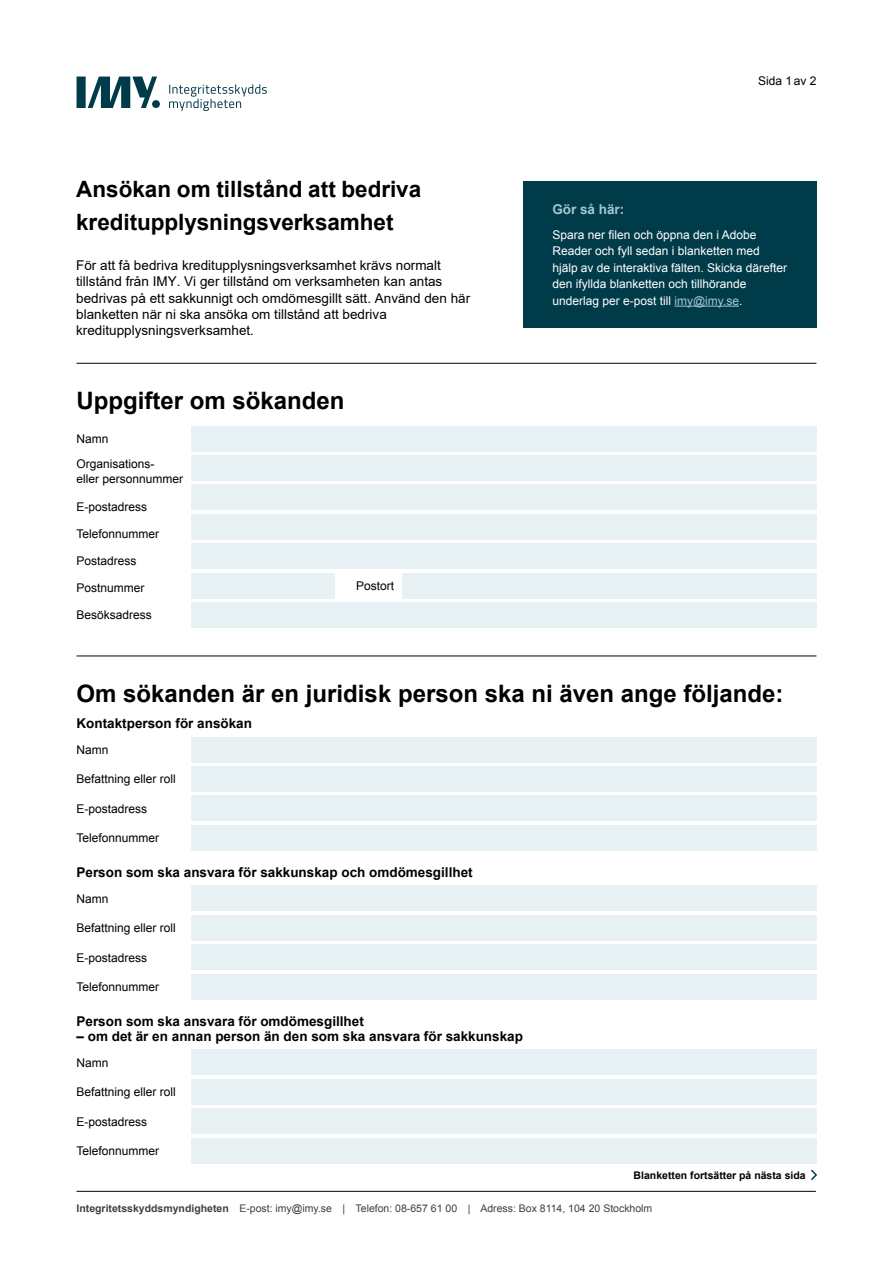
<style>
.page{position:relative;width:893px;height:1263px;background:#fff}
.page>*{position:absolute;margin:0;border:0;box-sizing:border-box;transform-origin:0 0}
.Headline_2{font:700 24px "Arial";color:#000}
.Headline_1{font:700 22.5px/32.8px "Arial";letter-spacing:-.005em;color:#000}
.Headline_1-2{font:13.5px/16.2px "Arial";color:#000}
.Headline_4{font:700 13.5px "Arial";color:#000}
.H4_colour{font:700 13.5px "Arial";color:#a3c7d2}
.Header_01{font:12px/16.5px "Arial";color:#fff}
.Body_copy_9pt{font:12px "Arial";color:#000}
.Headline_2-2{font:12px/24.9px "Arial";color:#000}
.t1{font:10.5px "Arial";color:#404040}
.t2{font:700 10.5px "Arial";color:#000}
.s1{color:#a3c7d2}
.s2{font-weight:700}
</style>
<div class="page">
<svg style="left:77px;top:77px;width:190px;height:34px"></svg>
<hr style="left:77px;top:1191px;width:739px;height:1px;background:#231f20">
<div style="left:523px;top:181px;width:293px;height:147px;background:#003b49"></div>
<hr style="left:674px;top:306px;width:65px;height:1px;background:#a3c7d2">
<div style="left:191px;top:426px;width:625px;height:25px;background:#e8f1f4"></div>
<div style="left:191px;top:455px;width:625px;height:26px;background:#e8f1f4"></div>
<div style="left:191px;top:485px;width:625px;height:25px;background:#e8f1f4"></div>
<div style="left:191px;top:544px;width:625px;height:25px;background:#e8f1f4"></div>
<div style="left:191px;top:514px;width:625px;height:25px;background:#e8f1f4"></div>
<div style="left:402px;top:573px;width:414px;height:25px;background:#e8f1f4"></div>
<div style="left:191px;top:573px;width:143px;height:25px;background:#e8f1f4"></div>
<div style="left:191px;top:603px;width:625px;height:25px;background:#e8f1f4"></div>
<hr style="left:77px;top:363px;width:739px;height:1px;background:#231f20">
<hr style="left:77px;top:655px;width:739px;height:1px;background:#231f20">
<div style="left:191px;top:737px;width:625px;height:25px;background:#e8f1f4"></div>
<div style="left:191px;top:796px;width:625px;height:25px;background:#e8f1f4"></div>
<div style="left:191px;top:766px;width:625px;height:25px;background:#e8f1f4"></div>
<div style="left:191px;top:825px;width:625px;height:25px;background:#e8f1f4"></div>
<div style="left:191px;top:886px;width:625px;height:25px;background:#e8f1f4"></div>
<div style="left:191px;top:945px;width:625px;height:25px;background:#e8f1f4"></div>
<div style="left:191px;top:915px;width:625px;height:25px;background:#e8f1f4"></div>
<div style="left:191px;top:974px;width:625px;height:25px;background:#e8f1f4"></div>
<div style="left:191px;top:1108px;width:625px;height:26px;background:#e8f1f4"></div>
<div style="left:191px;top:1050px;width:625px;height:25px;background:#e8f1f4"></div>
<div style="left:191px;top:1138px;width:625px;height:25px;background:#e8f1f4"></div>
<div style="left:191px;top:1079px;width:625px;height:25px;background:#e8f1f4"></div>
<svg style="left:811px;top:1169px;width:6px;height:11px"></svg>
<p class="Headline_1" style="left:76px;top:174px;width:346px">Ansökan om tillstånd att bedriva kreditupplysningsverksamhet</p>
<p class="Headline_1-2" style="left:76px;top:257px;width:395px">För att få bedriva kreditupplysningsverksamhet krävs normalt tillstånd från IMY. Vi ger tillstånd om verksamheten kan antas bedrivas på ett sakkunnigt och omdömesgillt sätt. Använd den här blanketten när ni ska ansöka om tillstånd att bedriva kreditupplysningsverksamhet.</p>
<p class="Headline_2" style="left:77px;top:385px;width:270px">Uppgifter om sökanden</p>
<p class="Headline_2-2" style="left:77px;top:426px;width:80px">Namn<br>Organisations-</p>
<p class="Headline_2-2" style="left:77px;top:466px;width:108px">eller personnummer</p>
<p class="Headline_2-2" style="left:77px;top:494px;width:72px">E-postadress</p>
<p class="Headline_2-2" style="left:77px;top:521px;width:84px">Telefonnummer</p>
<p class="Headline_2-2" style="left:77px;top:548px;width:62px">Postadress</p>
<p class="Headline_2-2" style="left:77px;top:575px;width:70px">Postnummer</p>
<p class="Headline_2-2" style="left:77px;top:602px;width:77px">Besöksadress</p>
<p class="Body_copy_9pt" style="left:356px;top:578px;width:40px">Postort</p>
<p class="Body_copy_9pt" style="left:758px;top:73px;width:60px">Sida 1av 2</p>
<p class="H4_colour" style="left:552px;top:200px;width:74px">Gör så här:</p>
<p class="Header_01" style="left:552px;top:226px;width:236px">Spara ner filen och öppna den i Adobe Reader och fyll sedan i blanketten med hjälp av de interaktiva fälten. Skicka därefter den ifyllda blanketten och tillhörande underlag per e-post till <span class="s1">imy@imy.se</span>.</p>
<p class="Headline_2" style="left:77px;top:677px;width:708px">Om sökanden är en juridisk person ska ni även ange följande:</p>
<p class="Headline_4" style="left:77px;top:715px;width:177px">Kontaktperson för ansökan</p>
<p class="Body_copy_9pt" style="left:77px;top:742px;width:34px">Namn</p>
<p class="Body_copy_9pt" style="left:77px;top:771px;width:101px">Befattning eller roll</p>
<p class="Body_copy_9pt" style="left:77px;top:801px;width:72px">E-postadress</p>
<p class="Body_copy_9pt" style="left:77px;top:830px;width:84px">Telefonnummer</p>
<p class="Headline_4" style="left:77px;top:864px;width:398px">Person som ska ansvara för sakkunskap och omdömesgillhet</p>
<p class="Body_copy_9pt" style="left:77px;top:891px;width:34px">Namn</p>
<p class="Body_copy_9pt" style="left:77px;top:920px;width:101px">Befattning eller roll</p>
<p class="Body_copy_9pt" style="left:77px;top:949px;width:72px">E-postadress</p>
<p class="Body_copy_9pt" style="left:77px;top:979px;width:84px">Telefonnummer</p>
<p class="Headline_4" style="left:77px;top:1012px;width:289px">Person som ska ansvara för omdömesgillhet</p>
<p class="Headline_4" style="left:77px;top:1027px;width:448px">– om det är en annan person än den som ska ansvara för sakkunskap</p>
<p class="Body_copy_9pt" style="left:77px;top:1054px;width:34px">Namn</p>
<p class="Body_copy_9pt" style="left:77px;top:1084px;width:101px">Befattning eller roll</p>
<p class="Body_copy_9pt" style="left:77px;top:1113px;width:72px">E-postadress</p>
<p class="Body_copy_9pt" style="left:77px;top:1143px;width:84px">Telefonnummer</p>
<h5 class="t2" style="left:634px;top:1168px;width:174px">Blanketten fortsätter på nästa sida</h5>
<p class="t1" style="left:77px;top:1201px;width:577px"><span class="s2">Integritetsskyddsmyndigheten</span> E-post: imy@imy.se | Telefon: 08-657 61 00 | Adress: Box 8114, 104 20 Stockholm</p>
</div>
